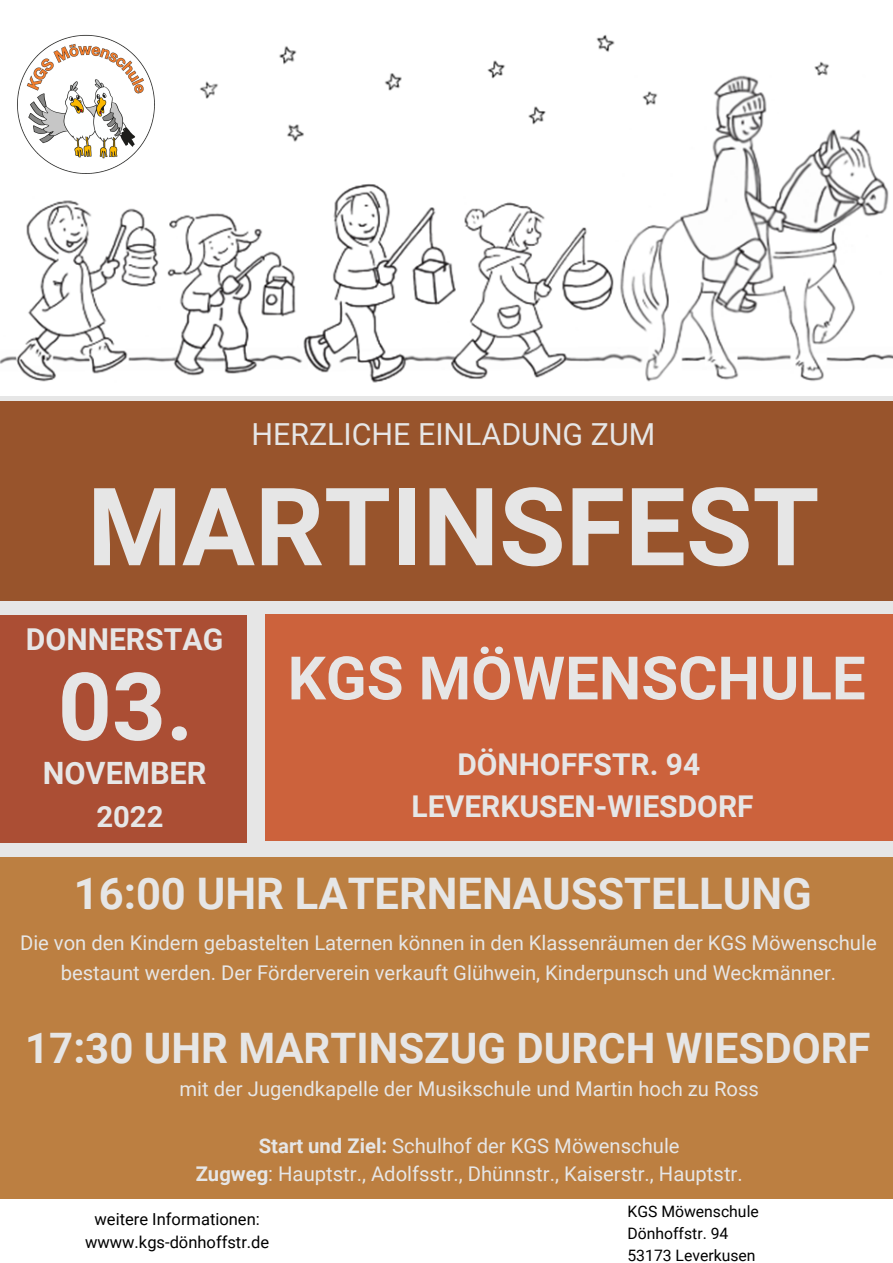
<style>
.page{position:relative;width:893px;height:1263px;background:#e6e6e6}
.page>*{position:absolute;margin:0;border:0;box-sizing:border-box;transform-origin:0 0}
.t1{font:700 108.3px "Roboto";color:#e6e6e6}
.t2{font:700 94.2px "Roboto";color:#e6e6e6}
.t3{font:700 60px "Roboto";color:#e6e6e6}
.t4{font:700 43.5px "Roboto";color:#e6e6e6}
.t5{font:700 42px "Roboto";color:#e6e6e6}
.t6{font:700 30.75px "Roboto";color:#e6e6e6}
.t7{font:30.38px "Roboto";color:#e6e6e6}
.t8{font:700 30.15px "Roboto";color:#e6e6e6}
.t9{font:700 30px/41.6px "Roboto";color:#e6e6e6;text-align:center}
.t10{font:700 29.25px "Roboto";color:#e6e6e6}
.t11{font:20.25px/30.4px "Roboto";color:#e6e6e6;text-align:center}
.t12{font:16.5px/23.1px "Roboto";color:#000;text-align:center}
.t13{font:15.75px/22px "Roboto";color:#000}
.s1{font-weight:700}
</style>
<div class="page">
<div style="left:0;top:615px;width:247px;height:227px;background:#ab4e34"></div>
<div style="left:0;top:401px;width:893px;height:200px;background:#98542c"></div>
<div style="left:265px;top:614px;width:628px;height:227px;background:#cc623c"></div>
<div style="left:0;top:858px;width:893px;height:342px;background:#bc7f41"></div>
<img style="left:0;top:0;width:893px;height:396px">
<div style="left:0;top:1199px;width:893px;height:64px;background:#fff"></div>
<img style="left:13px;top:31px;width:146px;height:146px;border-radius:50%">
<h3 class="t7" style="left:251px;top:417px;width:405px">HERZLICHE EINLADUNG ZUM</h3>
<h1 class="t1" style="left:87px;top:465px;width:733px">MARTINSFEST</h1>
<h3 class="t8" style="left:26px;top:622px;width:199px">DONNERSTAG</h3>
<h2 class="t2" style="left:58px;top:653px;width:137px">03.</h2>
<h3 class="t6" style="left:43px;top:755px;width:165px">NOVEMBER</h3>
<h3 class="t10" style="left:96px;top:800px;width:69px">2022</h3>
<h3 class="t3" style="left:288px;top:644px;width:579px">KGS MÖWENSCHULE</h3>
<h3 class="t9" style="left:411px;top:744px;width:343px">DÖNHOFFSTR. 94<br>LEVERKUSEN-WIESDORF</h3>
<h3 class="t4" style="left:74px;top:869px;width:739px">16:00 UHR LATERNENAUSSTELLUNG</h3>
<p class="t11" style="left:20px;top:927px;width:858px">Die von den Kindern gebastelten Laternen können in den Klassenräumen der KGS Möwenschule bestaunt werden. Der Förderverein verkauft Glühwein, Kinderpunsch und Weckmänner.</p>
<h3 class="t5" style="left:25px;top:1024px;width:847px">17:30 UHR MARTINSZUG DURCH WIESDORF</h3>
<p class="t11" style="left:179px;top:1074px;width:581px">mit der Jugendkapelle der Musikschule und Martin hoch zu Ross</p>
<p class="t11" style="left:196px;top:1132px;width:548px;line-height:28.1px"><span class="s1">Start und Ziel:</span> Schulhof der KGS Möwenschule<br><span class="s1">Zugweg</span>: Hauptstr., Adolfsstr., Dhünnstr., Kaiserstr., Hauptstr.</p>
<p class="t12" style="left:85px;top:1207px;width:186px">weitere Informationen: wwww.kgs-dönhoffstr.de</p>
<p class="t13" style="left:627px;top:1201px;width:133px">KGS Möwenschule<br>Dönhoffstr. 94<br>53173 Leverkusen</p>
</div>
